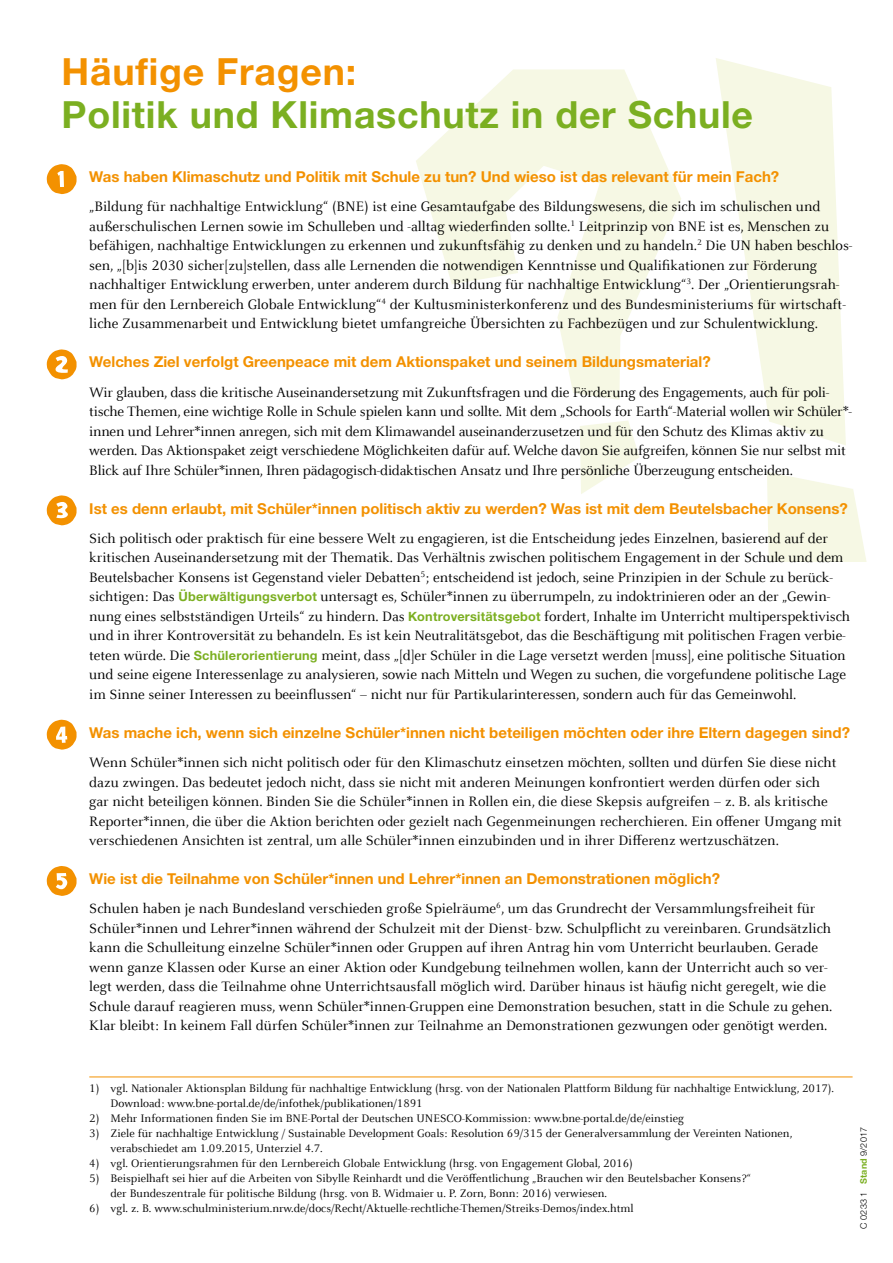
<style>
.page{position:relative;width:893px;height:1263px;background:#fff}
.page>*{position:absolute;margin:0;border:0;box-sizing:border-box;transform-origin:0 0}
.t1{font:700 37.5px "Helvetica Neue LT Std";letter-spacing:.02em;color:#7baf21}
.t2{font:700 37.5px "Helvetica Neue LT Std";letter-spacing:.02em;color:#f39100}
.t3{font:15px/19.5px "Celeste Offc";color:#000}
.t4{font:700 15px "Helvetica Neue LT Std";color:#f39100}
.t5{font:12px/15px "Celeste Offc";color:#000}
.t6{font:300 9px "Helvetica Neue LT Std";letter-spacing:.01em;color:#000}
.s1{font-family:"Helvetica Neue LT Std";font-weight:700;font-size:12.75px;color:#7baf21}
.s2{font-weight:700;color:#7baf21}
</style>
<div class="page">
<svg style="left:416px;top:69px;width:265px;height:331px"></svg>
<svg style="left:580px;top:420px;width:59px;height:74px"></svg>
<svg style="left:716px;top:58px;width:130px;height:387px;fill:#f6f8e4"></svg>
<svg style="left:767px;top:472px;width:99px;height:90px"></svg>
<hr style="left:89px;top:1076px;width:764px;height:1px;background:#f39100">
<svg style="left:47px;top:164px;width:30px;height:30px"></svg>
<svg style="left:47px;top:495px;width:30px;height:30px"></svg>
<svg style="left:47px;top:349px;width:30px;height:30px"></svg>
<svg style="left:47px;top:720px;width:30px;height:30px"></svg>
<svg style="left:47px;top:866px;width:30px;height:30px"></svg>
<h1 class="t2" style="left:62px;top:48px;width:296px">Häufige Fragen:</h1>
<h1 class="t1" style="left:62px;top:91px;width:693px">Politik und Klimaschutz in der Schule</h1>
<p class="t4" style="left:89px;top:167px;width:691px">Was haben Klimaschutz und Politik mit Schule zu tun? Und wieso ist das relevant für mein Fach?</p>
<p class="t3" style="left:89px;top:197px;width:765px">„Bildung für nachhaltige Entwicklung“ (BNE) ist eine Gesamtaufgabe des Bildungswesens, die sich im schulischen und außerschulischen Lernen sowie im Schulleben und -alltag wiederfinden sollte.<sup>1</sup> Leitprinzip von BNE ist es, Menschen zu befähigen, nachhaltige Entwicklungen zu erkennen und zukunftsfähig zu denken und zu handeln.<sup>2</sup> Die UN haben beschlos&shy;sen, „[b]is 2030 sicher[zu]stellen, dass alle Lernenden die notwendigen Kenntnisse und Qualifikationen zur Förderung nachhaltiger Entwicklung erwerben, unter anderem durch Bildung für nachhaltige Entwicklung“<sup>3</sup>. Der „Orientierungsrah&shy;men für den Lernbereich Globale Entwicklung“<sup>4</sup> der Kultusministerkonferenz und des Bundesministeriums für wirtschaft&shy;liche Zusammenarbeit und Entwicklung bietet umfangreiche Übersichten zu Fachbezügen und zur Schulentwicklung.</p>
<p class="t4" style="left:89px;top:353px;width:623px">Welches Ziel verfolgt Greenpeace mit dem Aktionspaket und seinem Bildungsmaterial?</p>
<p class="t3" style="left:89px;top:383px;width:764px">Wir glauben, dass die kritische Auseinandersetzung mit Zukunftsfragen und die Förderung des Engagements, auch für poli&shy;tische Themen, eine wichtige Rolle in Schule spielen kann und sollte. Mit dem „Schools for Earth“-Material wollen wir Schüler*- innen und Lehrer*innen anregen, sich mit dem Klimawandel auseinanderzusetzen und für den Schutz des Klimas aktiv zu werden. Das Aktionspaket zeigt verschiedene Möglichkeiten dafür auf. Welche davon Sie aufgreifen, können Sie nur selbst mit Blick auf Ihre Schüler*innen, Ihren pädagogisch-didaktischen Ansatz und Ihre persönliche Überzeugung entscheiden.</p>
<p class="t4" style="left:89px;top:499px;width:760px">Ist es denn erlaubt, mit Schüler*innen politisch aktiv zu werden? Was ist mit dem Beutelsbacher Konsens?</p>
<p class="t3" style="left:89px;top:529px;width:762px">Sich politisch oder praktisch für eine bessere Welt zu engagieren, ist die Entscheidung jedes Einzelnen, basierend auf der kritischen Auseinandersetzung mit der Thematik. Das Verhältnis zwischen politischem Engagement in der Schule und dem Beutelsbacher Konsens ist Gegenstand vieler Debatten<sup>5</sup>; entscheidend ist jedoch, seine Prinzipien in der Schule zu berück&shy;sichtigen: Das <span class="s1">Überwältigungsverbot</span> untersagt es, Schüler*innen zu überrumpeln, zu indoktrinieren oder an der „Gewin&shy;nung eines selbstständigen Urteils“ zu hindern. Das <span class="s1">Kontroversitätsgebot</span> fordert, Inhalte im Unterricht multiperspektivisch und in ihrer Kontroversität zu behandeln. Es ist kein Neutralitätsgebot, das die Beschäftigung mit politischen Fragen verbie&shy;teten würde. Die <span class="s1">Schülerorientierung</span> meint, dass „[d]er Schüler in die Lage versetzt werden [muss], eine politische Situation und seine eigene Interessenlage zu analysieren, sowie nach Mitteln und Wegen zu suchen, die vorgefundene politische Lage im Sinne seiner Interessen zu beeinflussen“ – nicht nur für Partikularinteressen, sondern auch für das Gemeinwohl.</p>
<p class="t4" style="left:89px;top:723px;width:762px">Was mache ich, wenn sich einzelne Schüler*innen nicht beteiligen möchten oder ihre Eltern dagegen sind?</p>
<p class="t3" style="left:89px;top:753px;width:754px">Wenn Schüler*innen sich nicht politisch oder für den Klimaschutz einsetzen möchten, sollten und dürfen Sie diese nicht dazu zwingen. Das bedeutet jedoch nicht, dass sie nicht mit anderen Meinungen konfrontiert werden dürfen oder sich gar nicht beteiligen können. Binden Sie die Schüler*innen in Rollen ein, die diese Skepsis aufgreifen – z. B. als kritische Reporter*innen, die über die Aktion berichten oder gezielt nach Gegenmeinungen recherchieren. Ein offener Umgang mit verschiedenen Ansichten ist zentral, um alle Schüler*innen einzubinden und in ihrer Differenz wertzuschätzen.</p>
<p class="t4" style="left:89px;top:869px;width:632px">Wie ist die Teilnahme von Schüler*innen und Lehrer*innen an Demonstrationen möglich?</p>
<p class="t3" style="left:89px;top:899px;width:745px">Schulen haben je nach Bundesland verschieden große Spielräume<sup>6</sup>, um das Grundrecht der Versammlungsfreiheit für Schüler*innen und Lehrer*innen während der Schulzeit mit der Dienst- bzw. Schulpflicht zu vereinbaren. Grundsätzlich kann die Schulleitung einzelne Schüler*innen oder Gruppen auf ihren Antrag hin vom Unterricht beurlauben. Gerade wenn ganze Klassen oder Kurse an einer Aktion oder Kundgebung teilnehmen wollen, kann der Unterricht auch so ver&shy;legt werden, dass die Teilnahme ohne Unterrichtsausfall möglich wird. Darüber hinaus ist häufig nicht geregelt, wie die Schule darauf reagieren muss, wenn Schüler*innen-Gruppen eine Demonstration besuchen, statt in die Schule zu gehen.<br>Klar bleibt: In keinem Fall dürfen Schüler*innen zur Teilnahme an Demonstrationen gezwungen oder genötigt werden.</p>
<p class="t5" style="left:111px;top:1081px;width:725px;text-indent:-21px">1) vgl. Nationaler Aktionsplan Bildung für nachhaltige Entwicklung (hrsg. von der Nationalen Plattform Bildung für nachhaltige Entwicklung, 2017).<br>Download: www.bne-portal.de/de/infothek/publikationen/1891</p>
<p class="t5" style="left:89px;top:1111px;width:596px">2) Mehr Informationen finden Sie im BNE-Portal der Deutschen UNESCO-Kommission: www.bne-portal.de/de/einstieg</p>
<p class="t5" style="left:111px;top:1126px;width:683px;text-indent:-21px">3) Ziele für nachhaltige Entwicklung / Sustainable Development Goals: Resolution 69/315 der Generalversammlung der Vereinten Nationen, verabschiedet am 1.09.2015, Unterziel 4.7.</p>
<p class="t5" style="left:89px;top:1156px;width:545px">4) vgl. Orientierungsrahmen für den Lernbereich Globale Entwicklung (hrsg. von Engagement Global, 2016)</p>
<p class="t5" style="left:111px;top:1171px;width:642px;text-indent:-21px">5) Beispielhaft sei hier auf die Arbeiten von Sibylle Reinhardt und die Veröffentlichung „Brauchen wir den Beutelsbacher Konsens?“ der Bundeszentrale für politische Bildung (hrsg. von B. Widmaier u. P. Zorn, Bonn: 2016) verwiesen.</p>
<p class="t5" style="left:89px;top:1201px;width:546px">6) vgl. z. B. www.schulministerium.nrw.de/docs/Recht/Aktuelle-rechtliche-Themen/Streiks-Demos/index.html</p>
<p class="t6" style="left:858px;top:1228px;width:103px;rotate:-90deg">C 0233 1 <span class="s2">Stand</span> 9/2017</p>
</div>
